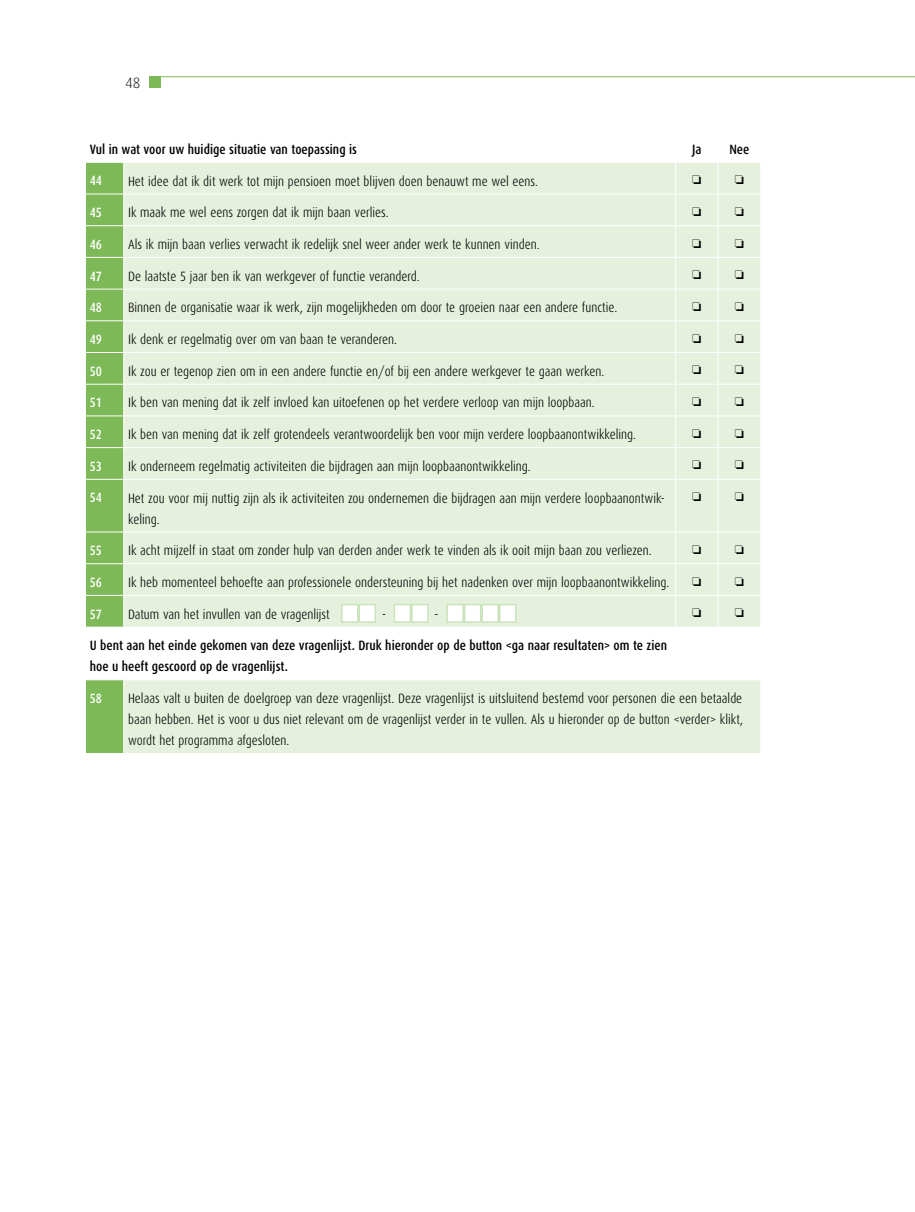
<style>
.page{position:relative;width:915px;height:1212px;background:#fff}
.page>*{position:absolute;margin:0;border:0;box-sizing:border-box;transform-origin:0 0}
.t1{font:300 15px "Dax";color:#000}
.t2{font:300 13.5px/21px "Dax Condensed";color:#000}
.t3{font:500 13.5px/21px "Dax Condensed";color:#000}
.t4{font:500 13.5px "Dax Condensed";color:#fff}
</style>
<div class="page">
<hr style="left:149px;top:76px;width:765px;height:1px;background:#7db956">
<div style="left:149px;top:77px;width:12px;height:11px;background:#7db956"></div>
<svg style="left:85px;top:162px;width:675px;height:591px;background:#e3f0da"></svg>
<p class="t1" style="left:125px;top:75px;width:17px">48</p>
<p class="t3" style="left:90px;top:139px;width:269px">Vul in wat voor uw huidige situatie van toepassing is</p>
<p class="t3" style="left:692px;top:139px;width:11px">Ja</p>
<p class="t3" style="left:729px;top:139px;width:22px">Nee</p>
<p class="t4" style="left:90px;top:173px;width:14px">44</p>
<p class="t2" style="left:128px;top:170px;width:411px">Het idee dat ik dit werk tot mijn pensioen moet blijven doen benauwt me wel eens.</p>
<p class="t4" style="left:90px;top:205px;width:14px">45</p>
<p class="t2" style="left:128px;top:202px;width:262px">Ik maak me wel eens zorgen dat ik mijn baan verlies.</p>
<p class="t4" style="left:90px;top:237px;width:14px">46</p>
<p class="t2" style="left:128px;top:234px;width:413px">Als ik mijn baan verlies verwacht ik redelijk snel weer ander werk te kunnen vinden.</p>
<p class="t4" style="left:90px;top:268px;width:14px">47</p>
<p class="t2" style="left:128px;top:266px;width:293px">De laatste 5 jaar ben ik van werkgever of functie veranderd.</p>
<p class="t4" style="left:90px;top:300px;width:14px">48</p>
<p class="t2" style="left:128px;top:297px;width:490px">Binnen de organisatie waar ik werk, zijn mogelijkheden om door te groeien naar een andere functie.</p>
<p class="t4" style="left:90px;top:332px;width:14px">49</p>
<p class="t2" style="left:128px;top:329px;width:270px">Ik denk er regelmatig over om van baan te veranderen.</p>
<p class="t4" style="left:90px;top:364px;width:14px">50</p>
<p class="t2" style="left:128px;top:361px;width:477px">Ik zou er tegenop zien om in een andere functie en/of bij een andere werkgever te gaan werken.</p>
<p class="t4" style="left:90px;top:395px;width:14px">51</p>
<p class="t2" style="left:128px;top:392px;width:468px">Ik ben van mening dat ik zelf invloed kan uitoefenen op het verdere verloop van mijn loopbaan.</p>
<p class="t4" style="left:90px;top:427px;width:14px">52</p>
<p class="t2" style="left:128px;top:424px;width:509px">Ik ben van mening dat ik zelf grotendeels verantwoordelijk ben voor mijn verdere loopbaanontwikkeling.</p>
<p class="t4" style="left:90px;top:459px;width:14px">53</p>
<p class="t2" style="left:128px;top:456px;width:404px">Ik onderneem regelmatig activiteiten die bijdragen aan mijn loopbaanontwikkeling.</p>
<p class="t4" style="left:90px;top:490px;width:14px">54</p>
<p class="t2" style="left:128px;top:487px;width:538px">Het zou voor mij nuttig zijn als ik activiteiten zou ondernemen die bijdragen aan mijn verdere loopbaanontwik&shy;keling.</p>
<p class="t4" style="left:90px;top:543px;width:14px">55</p>
<p class="t2" style="left:128px;top:540px;width:525px">Ik acht mijzelf in staat om zonder hulp van derden ander werk te vinden als ik ooit mijn baan zou verliezen.</p>
<p class="t4" style="left:90px;top:575px;width:14px">56</p>
<p class="t2" style="left:128px;top:572px;width:542px">Ik heb momenteel behoefte aan professionele ondersteuning bij het nadenken over mijn loopbaanontwikkeling.</p>
<p class="t4" style="left:90px;top:606px;width:14px">57</p>
<p class="t2" style="left:128px;top:604px;width:203px">Datum van het invullen van de vragenlijst</p>
<p class="t2" style="left:382px;top:604px;width:5px">-</p>
<p class="t2" style="left:434px;top:604px;width:5px">-</p>
<p class="t3" style="left:90px;top:635px;width:579px">U bent aan het einde gekomen van deze vragenlijst. Druk hieronder op de button &lt;ga naar resultaten&gt; om te zien hoe u heeft gescoord op de vragenlijst.</p>
<p class="t4" style="left:90px;top:691px;width:14px">58</p>
<p class="t2" style="left:128px;top:688px;width:616px;text-align:justify">Helaas valt u buiten de doelgroep van deze vragenlijst. Deze vragenlijst is uitsluitend bestemd voor personen die een betaalde baan hebben. Het is voor u dus niet relevant om de vragenlijst verder in te vullen. Als u hieronder op de button &lt;verder&gt; klikt, wordt het programma afgesloten.</p>
</div>
